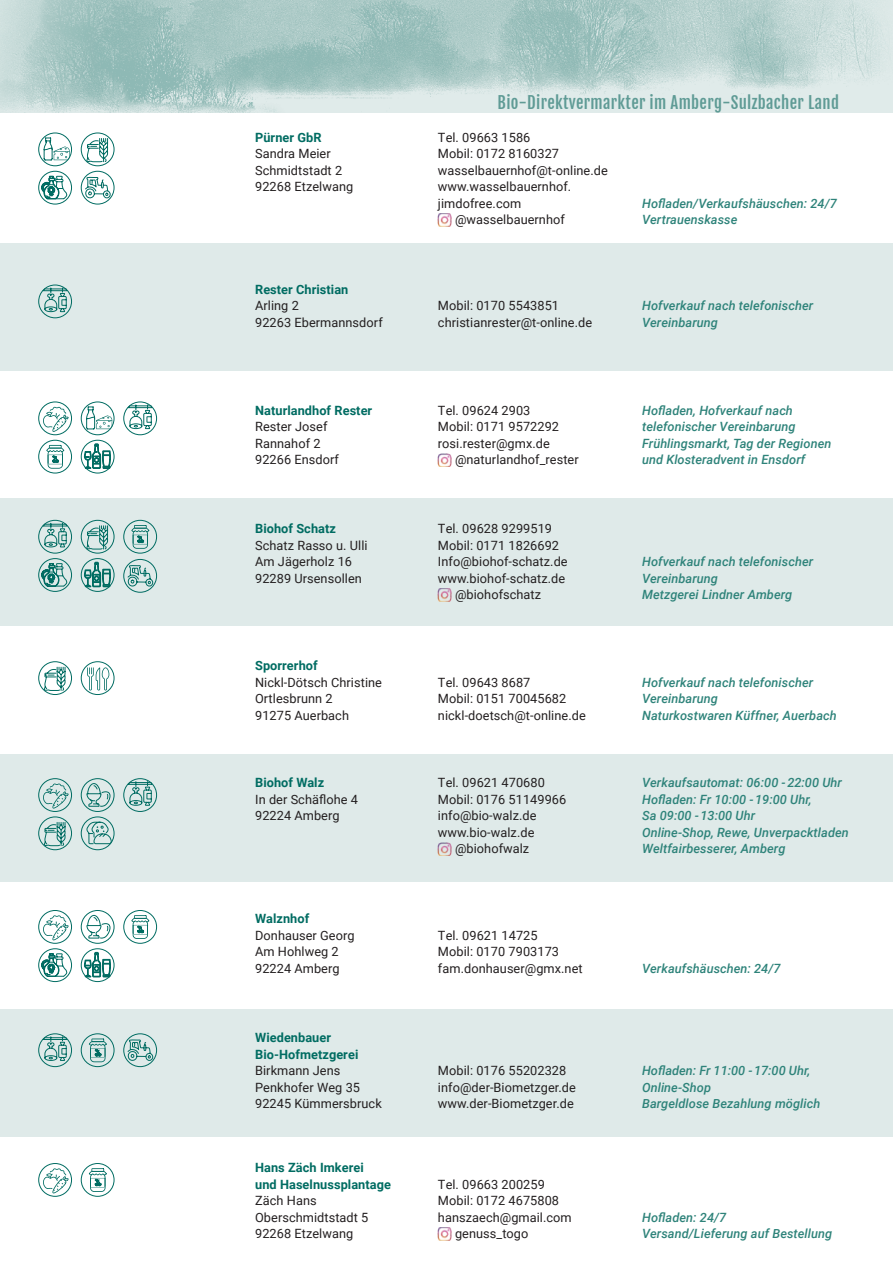
<style>
.page{position:relative;width:893px;height:1263px;background:#fff}
.page>*{position:absolute;margin:0;border:0;box-sizing:border-box;transform-origin:0 0}
.t1{font:16.5px "Fjalla One";letter-spacing:.02em;color:#5f9b95}
.t2{font:12.75px/16.5px "Roboto";letter-spacing:.005em;color:#231f20}
.t3{font:italic 500 12.75px/16.5px "Roboto";letter-spacing:.005em;color:#2e837a}
.t4{font:700 12.75px/16.5px "Roboto";letter-spacing:.005em;color:#006c62}
</style>
<div class="page">
<img style="left:0;top:0;width:893px;height:113px">
<div style="left:0;top:243px;width:893px;height:128px;background:#dfeae9"></div>
<div style="left:0;top:499px;width:893px;height:127px;background:#dfeae9"></div>
<div style="left:0;top:754px;width:893px;height:127px;background:#dfeae9"></div>
<div style="left:0;top:1009px;width:893px;height:127px;background:#dfeae9"></div>
<img style="left:438px;top:588px;width:13px;height:14px">
<div style="left:38px;top:520px;width:34px;height:34px;border:1px solid #006c62;border-radius:50%"></div>
<div style="left:81px;top:520px;width:34px;height:34px;border:1px solid #006c62;border-radius:50%"></div>
<svg style="left:86px;top:525px;width:22px;height:27px"></svg>
<div style="left:123px;top:559px;width:34px;height:34px;border:1px solid #006c62;border-radius:50%"></div>
<div style="left:38px;top:558px;width:34px;height:34px;border:1px solid #006c62;border-radius:50%"></div>
<svg style="left:41px;top:522px;width:27px;height:65px"></svg>
<div style="left:123px;top:520px;width:34px;height:34px;border:1px solid #006c62;border-radius:50%"></div>
<svg style="left:127px;top:525px;width:26px;height:68px"></svg>
<div style="left:81px;top:558px;width:34px;height:34px;border:1px solid #006c62;border-radius:50%"></div>
<svg style="left:84px;top:562px;width:26px;height:25px"></svg>
<img style="left:438px;top:842px;width:13px;height:14px">
<div style="left:123px;top:778px;width:34px;height:34px;border:1px solid #006c62;border-radius:50%"></div>
<svg style="left:126px;top:781px;width:27px;height:25px"></svg>
<div style="left:38px;top:778px;width:34px;height:34px;border:1px solid #006c62;border-radius:50%"></div>
<svg style="left:43px;top:783px;width:26px;height:25px"></svg>
<div style="left:38px;top:816px;width:34px;height:34px;border:1px solid #006c62;border-radius:50%"></div>
<svg style="left:44px;top:821px;width:22px;height:28px"></svg>
<div style="left:81px;top:778px;width:34px;height:34px;border:1px solid #006c62;border-radius:50%"></div>
<svg style="left:86px;top:783px;width:25px;height:24px"></svg>
<div style="left:81px;top:816px;width:34px;height:34px;border:1px solid #006c62;border-radius:50%"></div>
<svg style="left:86px;top:821px;width:26px;height:23px"></svg>
<div style="left:38px;top:285px;width:34px;height:33px;border:1px solid #006c62;border-radius:50%"></div>
<svg style="left:41px;top:287px;width:27px;height:25px"></svg>
<img style="left:438px;top:213px;width:13px;height:14px">
<div style="left:81px;top:133px;width:34px;height:33px;border:1px solid #006c62;border-radius:50%"></div>
<div style="left:38px;top:133px;width:34px;height:33px;border:1px solid #006c62;border-radius:50%"></div>
<div style="left:81px;top:171px;width:34px;height:34px;border:1px solid #006c62;border-radius:50%"></div>
<svg style="left:84px;top:138px;width:27px;height:67px"></svg>
<div style="left:38px;top:171px;width:34px;height:34px;border:1px solid #006c62;border-radius:50%"></div>
<svg style="left:41px;top:137px;width:29px;height:63px"></svg>
<div style="left:38px;top:661px;width:34px;height:34px;border:1px solid #006c62;border-radius:50%"></div>
<svg style="left:44px;top:666px;width:22px;height:28px"></svg>
<div style="left:81px;top:661px;width:34px;height:34px;border:1px solid #006c62;border-radius:50%"></div>
<svg style="left:87px;top:667px;width:22px;height:23px"></svg>
<div style="left:38px;top:910px;width:34px;height:34px;border:1px solid #006c62;border-radius:50%"></div>
<div style="left:81px;top:910px;width:34px;height:34px;border:1px solid #006c62;border-radius:50%"></div>
<svg style="left:86px;top:914px;width:25px;height:25px"></svg>
<div style="left:38px;top:948px;width:34px;height:34px;border:1px solid #006c62;border-radius:50%"></div>
<svg style="left:41px;top:915px;width:28px;height:62px"></svg>
<div style="left:123px;top:910px;width:34px;height:34px;border:1px solid #006c62;border-radius:50%"></div>
<svg style="left:131px;top:915px;width:19px;height:24px"></svg>
<div style="left:81px;top:948px;width:34px;height:34px;border:1px solid #006c62;border-radius:50%"></div>
<svg style="left:84px;top:952px;width:26px;height:25px"></svg>
<div style="left:38px;top:1033px;width:34px;height:34px;border:1px solid #006c62;border-radius:50%"></div>
<svg style="left:41px;top:1036px;width:27px;height:25px"></svg>
<div style="left:81px;top:1033px;width:34px;height:34px;border:1px solid #006c62;border-radius:50%"></div>
<svg style="left:89px;top:1038px;width:18px;height:24px"></svg>
<div style="left:123px;top:1033px;width:34px;height:34px;border:1px solid #006c62;border-radius:50%"></div>
<svg style="left:127px;top:1033px;width:26px;height:35px"></svg>
<svg style="left:438px;top:1227px;width:13px;height:13px"></svg>
<div style="left:38px;top:1163px;width:34px;height:34px;border:1px solid #006c62;border-radius:50%"></div>
<svg style="left:43px;top:1168px;width:26px;height:25px"></svg>
<div style="left:81px;top:1163px;width:34px;height:34px;border:1px solid #006c62;border-radius:50%"></div>
<svg style="left:89px;top:1168px;width:18px;height:24px"></svg>
<svg style="left:438px;top:454px;width:13px;height:13px"></svg>
<div style="left:123px;top:401px;width:34px;height:34px;border:1px solid #006c62;border-radius:50%"></div>
<svg style="left:126px;top:404px;width:27px;height:25px"></svg>
<div style="left:38px;top:401px;width:34px;height:34px;border:1px solid #006c62;border-radius:50%"></div>
<svg style="left:43px;top:407px;width:26px;height:25px"></svg>
<div style="left:81px;top:401px;width:34px;height:34px;border:1px solid #006c62;border-radius:50%"></div>
<svg style="left:86px;top:406px;width:26px;height:24px"></svg>
<div style="left:81px;top:440px;width:34px;height:33px;border:1px solid #006c62;border-radius:50%"></div>
<svg style="left:84px;top:444px;width:26px;height:24px"></svg>
<div style="left:38px;top:440px;width:34px;height:33px;border:1px solid #006c62;border-radius:50%"></div>
<svg style="left:46px;top:445px;width:19px;height:24px"></svg>
<p class="t4" style="left:255px;top:128px;width:68px">Pürner GbR</p>
<p class="t2" style="left:255px;top:145px;width:100px">Sandra Meier<br>Schmidtstadt 2<br>92268 Etzelwang</p>
<p class="t1" style="left:498px;top:92px;width:343px">Bio-Direktvermarkter im Amberg-Sulzbacher Land</p>
<p class="t2" style="left:438px;top:128px;width:94px">Tel. 09663 1586</p>
<p class="t2" style="left:438px;top:145px;width:123px">Mobil: 0172 8160327</p>
<p class="t2" style="left:438px;top:161px;width:171px">wasselbauernhof@t-online.de</p>
<p class="t2" style="left:438px;top:178px;width:135px">www.wasselbauernhof.</p>
<p class="t2" style="left:438px;top:194px;width:85px">jimdofree.com</p>
<p class="t2" style="left:455px;top:211px;width:111px">@wasselbauernhof</p>
<p class="t3" style="left:642px;top:194px;width:196px">Hofladen/Verkaufshäuschen: 24/7<br>Vertrauenskasse</p>
<p class="t4" style="left:255px;top:280px;width:95px">Rester Christian</p>
<p class="t2" style="left:255px;top:297px;width:129px">Arling 2<br>92263 Ebermannsdorf</p>
<p class="t2" style="left:438px;top:297px;width:156px">Mobil: 0170 5543851 christianrester@t-online.de</p>
<p class="t3" style="left:642px;top:297px;width:173px">Hofverkauf nach telefonischer<br>Vereinbarung</p>
<p class="t4" style="left:255px;top:402px;width:119px">Naturlandhof Rester</p>
<p class="t2" style="left:255px;top:418px;width:85px">Rester Josef<br>Rannahof 2<br>92266 Ensdorf</p>
<p class="t4" style="left:255px;top:520px;width:82px">Biohof Schatz</p>
<p class="t2" style="left:255px;top:536px;width:114px">Schatz Rasso u. Ulli<br>Am Jägerholz 16<br>92289 Ursensollen</p>
<p class="t2" style="left:438px;top:402px;width:94px">Tel. 09624 2903</p>
<p class="t2" style="left:438px;top:418px;width:123px">Mobil: 0171 9572292</p>
<p class="t2" style="left:438px;top:435px;width:113px">rosi.rester@gmx.de</p>
<p class="t2" style="left:455px;top:451px;width:125px">@naturlandhof_rester</p>
<p class="t2" style="left:438px;top:520px;width:116px">Tel. 09628 9299519</p>
<p class="t2" style="left:438px;top:536px;width:123px">Mobil: 0171 1826692</p>
<p class="t2" style="left:438px;top:553px;width:131px">Info@biohof-schatz.de</p>
<p class="t2" style="left:438px;top:569px;width:129px">www.biohof-schatz.de</p>
<p class="t2" style="left:455px;top:586px;width:88px">@biohofschatz</p>
<p class="t3" style="left:642px;top:402px;width:191px">Hofladen, Hofverkauf nach telefonischer Vereinbarung<br>Frühlingsmarkt, Tag der Regionen und Klosteradvent in Ensdorf</p>
<p class="t3" style="left:642px;top:553px;width:173px">Hofverkauf nach telefonischer<br>Vereinbarung<br>Metzgerei Lindner Amberg</p>
<p class="t4" style="left:255px;top:657px;width:64px">Sporrerhof</p>
<p class="t2" style="left:255px;top:674px;width:128px">Nickl-Dötsch Christine<br>Ortlesbrunn 2<br>91275 Auerbach</p>
<p class="t2" style="left:438px;top:674px;width:149px">Tel. 09643 8687<br>Mobil: 0151 70045682 nickl-doetsch@t-online.de</p>
<p class="t3" style="left:642px;top:674px;width:196px">Hofverkauf nach telefonischer<br>Vereinbarung<br>Naturkostwaren Küffner, Auerbach</p>
<p class="t4" style="left:255px;top:774px;width:71px">Biohof Walz</p>
<p class="t2" style="left:255px;top:790px;width:104px">In der Schäflohe 4<br>92224 Amberg</p>
<p class="t2" style="left:438px;top:774px;width:108px">Tel. 09621 470680</p>
<p class="t2" style="left:438px;top:790px;width:130px">Mobil: 0176 51149966</p>
<p class="t2" style="left:438px;top:807px;width:100px">info@bio-walz.de</p>
<p class="t2" style="left:438px;top:823px;width:98px">www.bio-walz.de</p>
<p class="t2" style="left:455px;top:840px;width:76px">@biohofwalz</p>
<p class="t4" style="left:255px;top:910px;width:56px">Walznhof</p>
<p class="t2" style="left:255px;top:927px;width:101px">Donhauser Georg<br>Am Hohlweg 2<br>92224 Amberg</p>
<p class="t2" style="left:438px;top:927px;width:146px">Tel. 09621 14725<br>Mobil: 0170 7903173 fam.donhauser@gmx.net</p>
<p class="t3" style="left:642px;top:774px;width:208px">Verkaufsautomat: 06:00 - 22:00 Uhr<br>Hofladen: Fr 10:00 - 19:00 Uhr,<br>Sa 09:00 - 13:00 Uhr<br>Online-Shop, Rewe, Unverpacktladen<br>Weltfairbesserer, Amberg</p>
<p class="t3" style="left:642px;top:960px;width:140px">Verkaufshäuschen: 24/7</p>
<p class="t4" style="left:255px;top:1029px;width:105px">Wiedenbauer<br>Bio-Hofmetzgerei</p>
<p class="t2" style="left:255px;top:1062px;width:128px">Birkmann Jens<br>Penkhofer Weg 35<br>92245 Kümmersbruck</p>
<p class="t2" style="left:438px;top:1062px;width:139px">Mobil: 0176 55202328 info@der-Biometzger.de www.der-Biometzger.de</p>
<p class="t3" style="left:642px;top:1062px;width:180px">Hofladen: Fr 11:00 - 17:00 Uhr,<br>Online-Shop<br>Bargeldlose Bezahlung möglich</p>
<p class="t4" style="left:255px;top:1159px;width:137px">Hans Zäch Imkerei<br>und Haselnussplantage</p>
<p class="t2" style="left:255px;top:1192px;width:115px">Zäch Hans<br>Oberschmidtstadt 5<br>92268 Etzelwang</p>
<p class="t2" style="left:438px;top:1175px;width:108px">Tel. 09663 200259</p>
<p class="t2" style="left:438px;top:1192px;width:123px">Mobil: 0172 4675808</p>
<p class="t2" style="left:438px;top:1208px;width:135px">hanszaech@gmail.com</p>
<p class="t2" style="left:455px;top:1225px;width:75px">genuss_togo</p>
<p class="t3" style="left:642px;top:1208px;width:192px">Hofladen: 24/7<br>Versand/Lieferung auf Bestellung</p>
</div>
